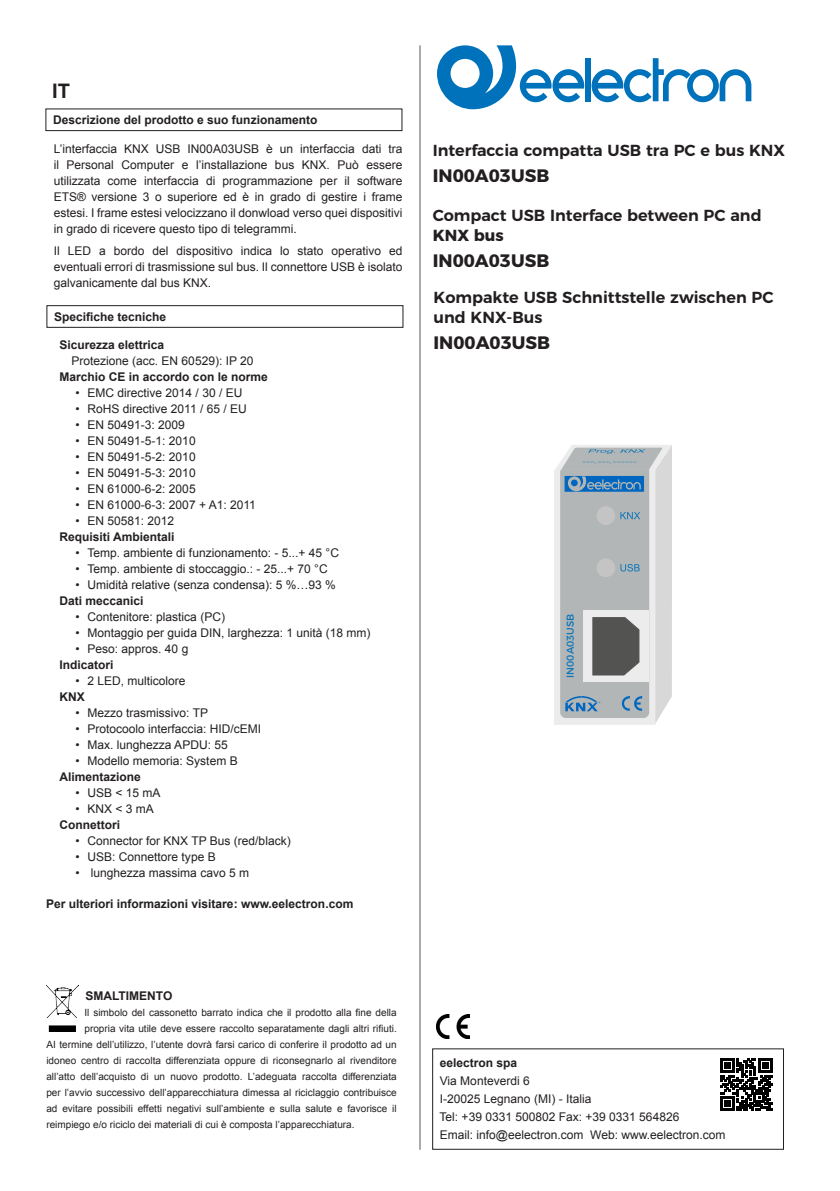
<style>
.page{position:relative;width:840px;height:1191px;background:#fff}
.page>*{position:absolute;margin:0;border:0;box-sizing:border-box;transform-origin:0 0}
.t1{font:700 20px "Arial";color:#231f20}
.t2{font:700 18px "Montserrat";color:#231f20}
.t3{font:600 16px/20px "Montserrat";color:#231f20}
.t4{font:12px/16px "Arial";color:#231f20;text-align:justify}
.t5{font:700 12px "Arial";color:#231f20}
.t6{font:10px "Arial";color:#231f20}
.t7{font:10px "Montserrat";color:#0a74b9}
.s1{font-weight:700}
</style>
<div class="page">
<svg style="left:437px;top:45px;width:147px;height:64px"></svg>
<div style="left:584px;top:58px;width:6px;height:43px;background:#0072bc"></div>
<svg style="left:591px;top:58px;width:160px;height:44px"></svg>
<img style="left:436px;top:1014px;width:33px;height:24px">
<svg style="left:720px;top:1058px;width:52px;height:53px"></svg>
<div style="left:45px;top:108px;width:357px;height:23px;border:1px solid #231f20"></div>
<div style="left:46px;top:305px;width:357px;height:23px;border:1px solid #231f20"></div>
<img style="left:46px;top:985px;width:33px;height:46px">
<hr style="left:419px;top:45px;width:1px;height:1104px;background:#57585a">
<svg style="left:554px;top:445px;width:117px;height:279px;background:#b4babe"></svg>
<p class="t1" style="left:52px;top:77px;width:19px">IT</p>
<p class="t5" style="left:53px;top:112px;width:266px">Descrizione del prodotto e suo funzionamento</p>
<p class="t4" style="left:54px;top:141px;width:350px">L’interfaccia KNX USB IN00A03USB è un interfaccia dati tra il Personal Computer e l’installazione bus KNX. Può essere utilizzata come interfaccia di programmazione per il software ETS® versione 3 o superiore ed è in grado di gestire i frame estesi. I frame estesi velocizzano il donwload verso quei dispositivi in grado di ricevere questo tipo di telegrammi.</p>
<p class="t4" style="left:54px;top:242px;width:350px">Il LED a bordo del dispositivo indica lo stato operativo ed eventuali errori di trasmissione sul bus. Il connettore USB è isolato galvanicamente dal bus KNX.</p>
<p class="t5" style="left:54px;top:309px;width:114px">Specifiche tecniche</p>
<p class="t5" style="left:59px;top:336px;width:106px">Sicurezza elettrica</p>
<p class="t4" style="left:71px;top:352px;width:183px">Protezione (acc. EN 60529): IP 20</p>
<p class="t5" style="left:59px;top:368px;width:210px">Marchio CE in accordo con le norme</p>
<p class="t4" style="left:75px;top:384px;width:168px">• EMC directive 2014 / 30 / EU</p>
<p class="t4" style="left:75px;top:400px;width:173px">• RoHS directive 2011 / 65 / EU</p>
<p class="t4" style="left:75px;top:416px;width:111px">• EN 50491-3: 2009</p>
<p class="t4" style="left:75px;top:432px;width:122px">• EN 50491-5-1: 2010</p>
<p class="t4" style="left:75px;top:448px;width:122px">• EN 50491-5-2: 2010</p>
<p class="t4" style="left:75px;top:464px;width:122px">• EN 50491-5-3: 2010</p>
<p class="t4" style="left:75px;top:480px;width:122px">• EN 61000-6-2: 2005</p>
<p class="t4" style="left:75px;top:496px;width:182px">• EN 61000-6-3: 2007 + A1: 2011</p>
<p class="t4" style="left:75px;top:512px;width:100px">• EN 50581: 2012</p>
<p class="t5" style="left:59px;top:528px;width:116px">Requisiti Ambientali</p>
<p class="t4" style="left:75px;top:544px;width:265px">• Temp. ambiente di funzionamento: - 5...+ 45 °C</p>
<p class="t4" style="left:75px;top:560px;width:253px">• Temp. ambiente di stoccaggio.: - 25...+ 70 °C</p>
<p class="t4" style="left:75px;top:576px;width:262px">• Umidità relative (senza condensa): 5 %…93 %</p>
<p class="t5" style="left:59px;top:592px;width:86px">Dati meccanici</p>
<p class="t4" style="left:75px;top:608px;width:151px">• Contenitore: plastica (PC)</p>
<p class="t4" style="left:75px;top:624px;width:296px">• Montaggio per guida DIN, larghezza: 1 unità (18 mm)</p>
<p class="t4" style="left:75px;top:640px;width:114px">• Peso: appros. 40 g</p>
<p class="t5" style="left:59px;top:656px;width:56px">Indicatori</p>
<p class="t4" style="left:75px;top:672px;width:112px">• 2 LED, multicolore</p>
<p class="t5" style="left:59px;top:688px;width:27px">KNX</p>
<p class="t4" style="left:75px;top:704px;width:134px">• Mezzo trasmissivo: TP</p>
<p class="t4" style="left:75px;top:720px;width:187px">• Protocoolo interfaccia: HID/cEMI</p>
<p class="t4" style="left:75px;top:736px;width:154px">• Max. lunghezza APDU: 55</p>
<p class="t4" style="left:75px;top:752px;width:164px">• Modello memoria: System B</p>
<p class="t5" style="left:59px;top:768px;width:83px">Alimentazione</p>
<p class="t4" style="left:75px;top:784px;width:87px">• USB &lt; 15 mA</p>
<p class="t4" style="left:75px;top:800px;width:80px">• KNX &lt; 3 mA</p>
<p class="t5" style="left:59px;top:816px;width:62px">Connettori</p>
<p class="t4" style="left:75px;top:832px;width:216px">• Connector for KNX TP Bus (red/black)</p>
<p class="t4" style="left:75px;top:848px;width:142px">• USB: Connettore type B</p>
<p class="t4" style="left:75px;top:864px;width:175px">• lunghezza massima cavo 5 m</p>
<p class="t5" style="left:46px;top:896px;width:308px">Per ulteriori informazioni visitare: www.eelectron.com</p>
<p class="t3" style="left:432px;top:139px;width:353px">Interfaccia compatta USB tra PC e bus KNX</p>
<p class="t2" style="left:432px;top:161px;width:118px">IN00A03USB</p>
<p class="t3" style="left:432px;top:204px;width:330px">Compact USB Interface between PC and<br><span class="s1">KNX bus</span></p>
<p class="t2" style="left:432px;top:245px;width:118px">IN00A03USB</p>
<p class="t3" style="left:433px;top:286px;width:341px">Kompakte USB Schnittstelle zwischen PC und KNX-Bus</p>
<p class="t2" style="left:433px;top:328px;width:118px">IN00A03USB</p>
<p class="t7" style="left:562px;top:677px;width:65px;rotate:-90deg">IN00A03USB</p>
<p class="t5" style="left:85px;top:988px;width:88px">SMALTIMENTO</p>
<p class="t6" style="left:84px;top:1006px;width:313px">Il simbolo del cassonetto barrato indica che il prodotto alla fine della</p>
<p class="t6" style="left:84px;top:1022px;width:313px">propria vita utile deve essere raccolto separatamente dagli altri rifiuti.</p>
<p class="t6" style="left:46px;top:1038px;width:351px">AI termine dell’utilizzo, l’utente dovrà farsi carico di conferire il prodotto ad un</p>
<p class="t6" style="left:46px;top:1054px;width:351px">idoneo centro di raccolta differenziata oppure di riconsegnarlo al rivenditore</p>
<p class="t6" style="left:46px;top:1070px;width:351px">all’atto dell’acquisto di un nuovo prodotto. L’adeguata raccolta differenziata</p>
<p class="t6" style="left:46px;top:1086px;width:351px">per l’avvio successivo dell’apparecchiatura dimessa al riciclaggio contribuisce</p>
<p class="t6" style="left:46px;top:1102px;width:351px">ad evitare possibili effetti negativi sull’ambiente e sulla salute e favorisce il</p>
<p class="t6" style="left:46px;top:1118px;width:309px">reimpiego e/o riciclo dei materiali di cui è composta l’apparecchiatura.</p>
<p class="t5" style="left:439px;top:1055px;width:79px">eelectron spa</p>
<p class="t4" style="left:439px;top:1073px;width:91px">Via Monteverdi 6</p>
<p class="t4" style="left:439px;top:1091px;width:153px">I-20025 Legnano (MI) - Italia</p>
<p class="t4" style="left:439px;top:1109px;width:241px">Tel: +39 0331 500802 Fax: +39 0331 564826</p>
<p class="t4" style="left:439px;top:1127px;width:287px">Email: info@eelectron.com Web: www.eelectron.com</p>
</div>
